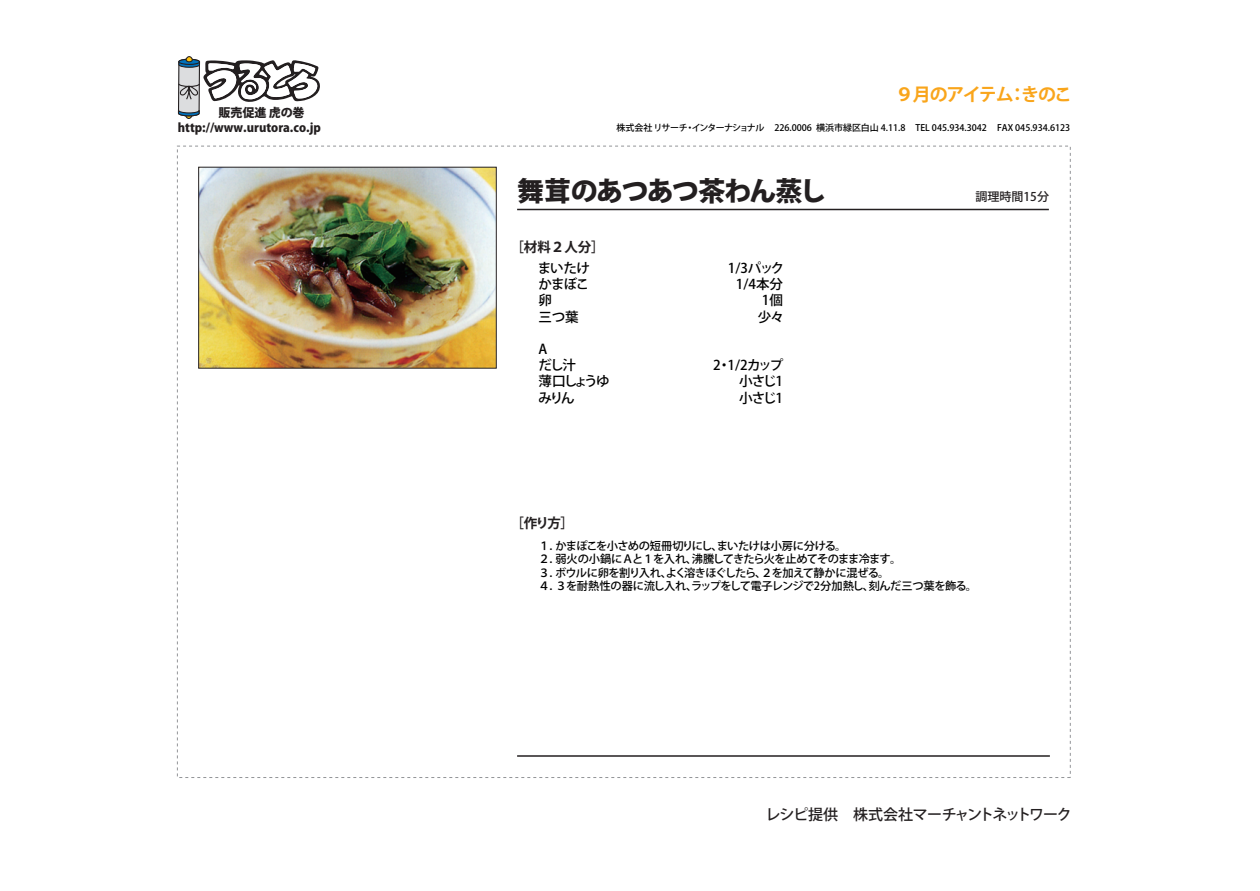
<style>
.page{position:relative;width:1260px;height:891px;background:#fff}
.page>*{position:absolute;margin:0;border:0;box-sizing:border-box;transform-origin:0 0}
.t1{font:800 27px "Koz Go Std";letter-spacing:-.06em;color:#231f20}
.t2{font:700 18px "Koz Go Std";letter-spacing:-.07em;color:#f9a51b}
.t3{font:500 15px "Koz Go Std";letter-spacing:-.07em;color:#231f20}
.t4{font:500 13.5px/16.2px "Koz Go Std";letter-spacing:-.07em;color:#000;text-align:justify}
.t5{font:500 13.5px/16.2px "Koz Go Std";color:#000;text-align:right}
.t6{font:500 13.5px/16.2px "Koz Go Std";letter-spacing:-.13em;color:#000}
.t7{font:700 13.5px "Koz Go Std";color:#231f20}
.t8{font:500 13.5px/16.2px "Koz Go Std";letter-spacing:-.05em;color:#000}
.t9{font:800 12px/15.1px "Koz Go Std";color:#231f20}
.t10{font:500 12px "Koz Go Std";color:#231f20}
.t11{font:500 11.25px/13.5px "Koz Go Std";letter-spacing:-.04em;color:#000}
.t12{font:500 9px "Koz Go Std";color:#000}
</style>
<div class="page">
<svg style="left:178px;top:56px;width:142px;height:63px"></svg>
<svg style="left:517px;top:208px;width:532px;height:3px;background:#908e8f"></svg>
<svg style="left:517px;top:755px;width:533px;height:2px"></svg>
<img style="left:200px;top:169px;width:294px;height:197px">
<div style="left:198px;top:167px;width:298px;height:201px;border:1px solid #231f20"></div>
<p class="t9" style="left:178px;top:106px;width:144px;text-indent:41px">販売促進 虎の巻http://www.urutora.co.jp</p>
<h2 class="t2" style="left:895px;top:82px;width:178px">９月のアイテム：きのこ</h2>
<p class="t12" style="left:617px;top:123px;width:455px">株式会社 リサーチ・インターナショナル 226.0006 横浜市緑区白山 4.11.8 TEL 045.934.3042 FAX 045.934.6123</p>
<h1 class="t1" style="left:517px;top:174px;width:310px">舞茸のあつあつ茶わん蒸し</h1>
<p class="t7" style="left:511px;top:238px;width:95px">［材料２人分］</p>
<p class="t8" style="left:538px;top:261px;width:54px">まいたけかまぼこ卵<br>三つ葉</p>
<p class="t6" style="left:538px;top:342px;width:73px">A<br>だし汁<br>薄口しょうゆみりん</p>
<p class="t7" style="left:511px;top:515px;width:65px">［作り方］</p>
<p class="t5" style="left:728px;top:261px;width:58px">1/3パック<br>1/4本分<br>1個<br>少々</p>
<p class="t4" style="left:739px;top:358px;width:46px;text-indent:-26px">2・1/2カップ小さじ1小さじ1</p>
<p class="t10" style="left:976px;top:189px;width:75px">調理時間15分</p>
<p class="t11" style="left:539px;top:539px;width:440px">１．かまぽこを小さめの短冊切りにし、まいたけは小房に分ける。<br>２．弱火の小鍋にＡと１を入れ、沸騰してきたら火を止めてそのまま冷ます。<br>３．ボウルに卵を割り入れ、よく溶きほぐしたら、２を加えて静かに混ぜる。<br>４．３を耐熱性の器に流し入れ、ラップをして電子レンジで2分加熱し、刻んだ三つ葉を飾る。</p>
<h3 class="t3" style="left:765px;top:805px;width:308px">レシピ提供　株式会社マーチャントネットワーク</h3>
</div>
